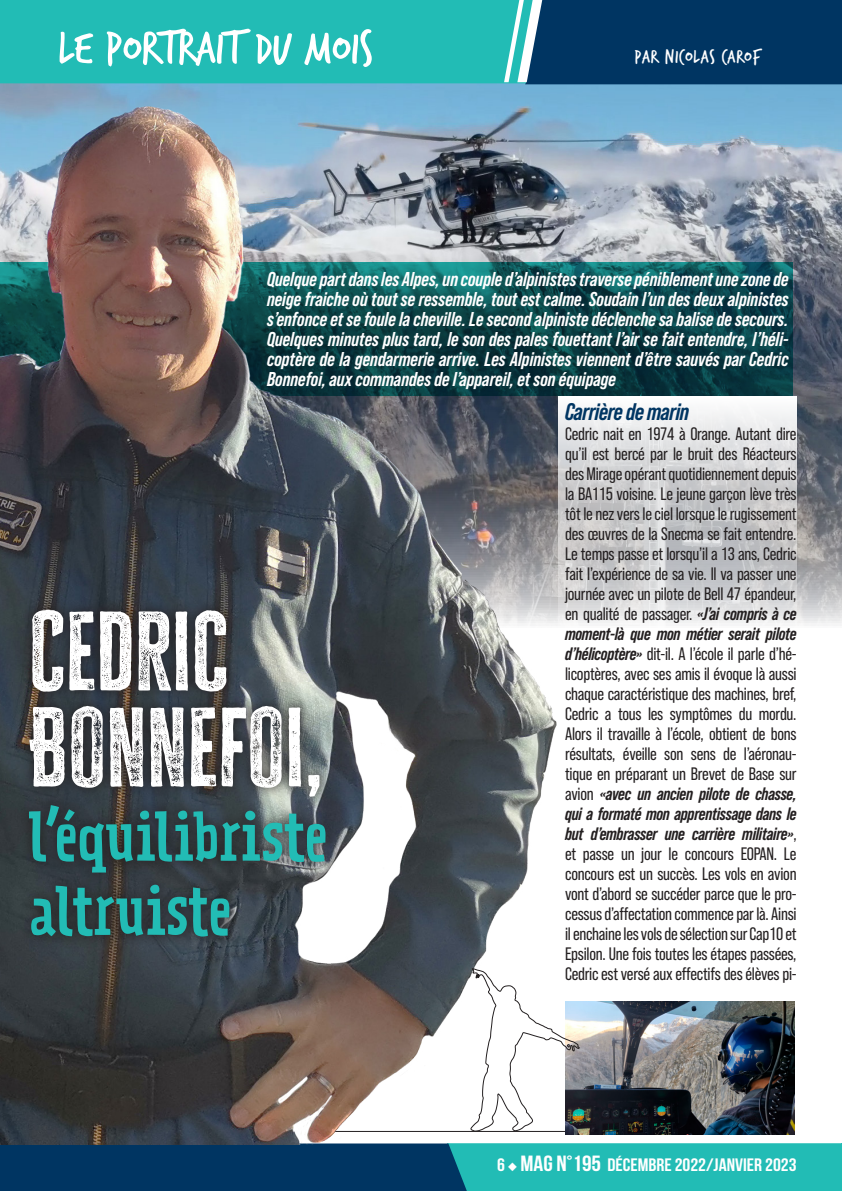
<style>
.page{position:relative;width:842px;height:1191px;background:#fff}
.page>*{position:absolute;margin:0;border:0;box-sizing:border-box;transform-origin:0 0}
.t1{font:92px/96px "Cheddar Gothic Rough";color:#fff}
.t2{font:61.8px/74.2px "Prater Serif Pro";letter-spacing:-.01em;color:#22bcb5}
.t3{font:50px "Trash Hand";color:#fff}
.t4{font:italic 700 24px "Bebas Neue Pro";letter-spacing:-.015em;color:#003562}
.t5{font:italic 700 20px/20px "Bebas Neue Pro";color:#fff;text-align:justify}
.t6{font:20px "Trash Hand";letter-spacing:.04em;color:#fff}
.t7{font:18px/20px "Bebas Neue Pro";letter-spacing:-.015em;color:#231f20;text-align:justify}
.t8{font:700 18px "Bebas Neue";color:#fff;scale:1.1 1}
.s1{font-weight:700;font-style:italic}
.s2{font-size:22px}
</style>
<div class="page">
<img style="left:0;top:83px;width:842px;height:543px">
<div style="left:0;top:0;width:504px;height:83px;background:#22bcb5"></div>
<svg style="left:504px;top:0;width:338px;height:84px;background:#0c436c"></svg>
<svg style="left:0;top:1143px;width:842px;height:48px;background:#107388"></svg>
<svg style="left:558px;top:396px;width:239px;height:230px"></svg>
<svg style="left:557px;top:262px;width:235px;height:134px;background:#0a4047"></svg>
<img style="left:0;top:106px;width:557px;height:1039px">
<svg style="left:17px;top:598px;width:320px;height:350px;background:#42464a"></svg>
<img style="left:565px;top:1001px;width:229px;height:133px">
<svg style="left:470px;top:967px;width:110px;height:165px"></svg>
<hr style="left:335px;top:1131px;width:230px;height:1px;background:#231f20">
<h3 class="t3" style="left:58px;top:24px;width:316px">LE PORTRAIT DU MOIS</h3>
<p class="t6" style="left:634px;top:46px;width:127px">PAR NICOLAS CAROF</p>
<p class="t5" style="left:267px;top:269px;width:523px">Quelque part dans les Alpes, un couple d’alpinistes traverse péniblement une zone de neige fraiche où tout se ressemble, tout est calme. Soudain l’un des deux alpinistes s’enfonce et se foule la cheville. Le second alpiniste déclenche sa balise de secours.<br>Quelques minutes plus tard, le son des pales fouettant l’air se fait entendre, l’héli&shy;coptère de la gendarmerie arrive. Les Alpinistes viennent d’être sauvés par Cedric Bonnefoi, aux commandes de l’appareil, et son équipage</p>
<h3 class="t4" style="left:565px;top:398px;width:126px">Carrière de marin</h3>
<p class="t7" style="left:565px;top:424px;width:233px">Cedric nait en 1974 à Orange. Autant dire qu’il est bercé par le bruit des Réacteurs des Mirage opérant quotidiennement depuis la BA115 voisine. Le jeune garçon lève très tôt le nez vers le ciel lorsque le rugissement des œuvres de la Snecma se fait entendre.<br>Le temps passe et lorsqu’il a 13 ans, Cedric fait l’expérience de sa vie. Il va passer une journée avec un pilote de Bell 47 épandeur, en qualité de passager. <span class="s1">«J’ai compris à ce moment-là que mon métier serait pilote d’hélicoptère»</span> dit-il. A l’école il parle d’hé&shy;licoptères, avec ses amis il évoque là aussi chaque caractéristique des machines, bref, Cedric a tous les symptômes du mordu.<br>Alors il travaille à l’école, obtient de bons résultats, éveille son sens de l’aéronau&shy;tique en préparant un Brevet de Base sur avion <span class="s1">«avec un ancien pilote de chasse, qui a formaté mon apprentissage dans le but d’embrasser une carrière militaire»</span>, et passe un jour le concours EOPAN. Le concours est un succès. Les vols en avion vont d’abord se succéder parce que le pro&shy;cessus d’affectation commence par là. Ainsi il enchaine les vols de sélection sur Cap10 et Epsilon. Une fois toutes les étapes passées, Cedric est versé aux effectifs des élèves pi-</p>
<h1 class="t1" style="left:29px;top:603px;width:296px">CEDRIC<br>BONNEFOI,</h1>
<h2 class="t2" style="left:29px;top:800px;width:301px">l’équilibriste altruiste</h2>
<p class="t8" style="left:497px;top:1154px;width:274px">6 ◆ <span class="s2">MAG N°195</span> DÉCEMBRE 2022/JANVIER 2023</p>
</div>
